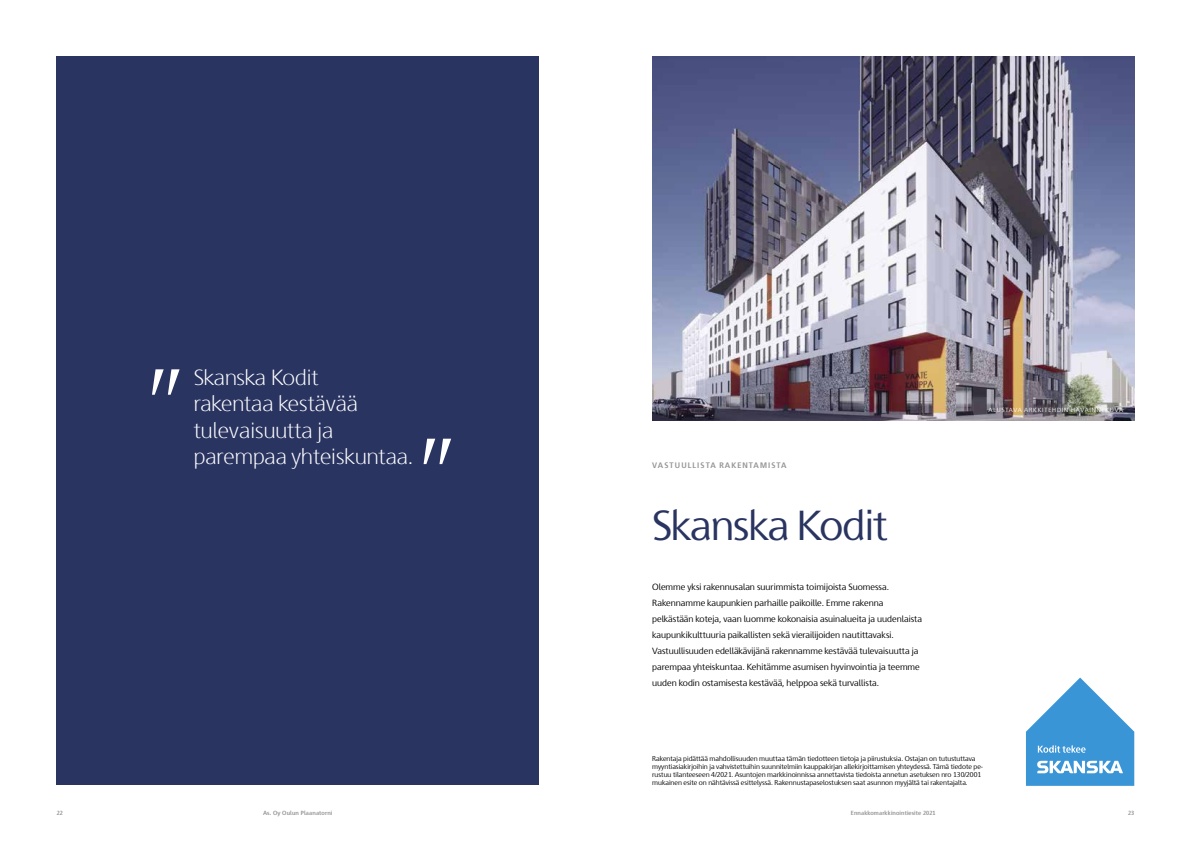
<style>
.page{position:relative;width:1191px;height:842px;background:#fff}
.page>*{position:absolute;margin:0;border:0;box-sizing:border-box;transform-origin:0 0}
.t1{font:300 115px "Skanska Sans Pro";color:#fff}
.t2{font:42px "Skanska Sans Pro";letter-spacing:-.03em;color:#2a3461}
.t3{font:300 22px/26.4px "Skanska Sans Pro";color:#fff}
.t4{font:9px/16px "Skanska Sans Pro";color:#000}
.t5{font:700 8px "Skanska Sans Pro";letter-spacing:.135em;color:#939393}
.t6{font:7px/8px "Skanska Sans Pro";color:#000}
.t7{font:700 6px "Skanska Sans Pro";letter-spacing:.02em;color:#939393}
.t8{font:6px "Skanska Sans Pro";letter-spacing:.135em;color:#fff}
</style>
<div class="page">
<div style="left:57px;top:57px;width:482px;height:728px;background:#2a3461"></div>
<img style="left:652px;top:57px;width:482px;height:364px">
<svg style="left:1026px;top:677px;width:108px;height:109px"></svg>
<h1 class="t1" style="left:143px;top:345px;width:47px">”</h1>
<h3 class="t3" style="left:194px;top:364px;width:221px">Skanska Kodit<br>rakentaa kestävää tulevaisuutta ja parempaa yhteiskuntaa.</h3>
<h1 class="t1" style="left:414px;top:414px;width:47px">”</h1>
<p class="t5" style="left:652px;top:460px;width:136px">VASTUULLISTA RAKENTAMISTA</p>
<h2 class="t2" style="left:652px;top:502px;width:237px">Skanska Kodit</h2>
<p class="t4" style="left:652px;top:578px;width:271px">Olemme yksi rakennusalan suurimmista toimijoista Suomessa.<br>Rakennamme kaupunkien parhaille paikoille. Emme rakenna pelkästään koteja, vaan luomme kokonaisia asuinalueita ja uudenlaista kaupunkikulttuuria paikallisten sekä vierailijoiden nautittavaksi.<br>Vastuullisuuden edelläkävijänä rakennamme kestävää tulevaisuutta ja parempaa yhteiskuntaa. Kehitämme asumisen hyvinvointia ja teemme uuden kodin ostamisesta kestävää, helppoa sekä turvallista.</p>
<p class="t8" style="left:988px;top:406px;width:136px">ALUSTAVA ARKKITEHDIN HAVAINNEKUVA</p>
<p class="t6" style="left:652px;top:755px;width:332px">Rakentaja pidättää mahdollisuuden muuttaa tämän tiedotteen tietoja ja piirustuksia. Ostajan on tutustuttava myyntiasiakirjoihin ja vahvistettuihin suunnitelmiin kauppakirjan allekirjoittamisen yhteydessä. Tämä tiedote pe&shy;rustuu tilanteeseen 4/2021. Asuntojen markkinoinnissa annettavista tiedoista annetun asetuksen nro 130/2001 mukainen esite on nähtävissä esittelyssä. Rakennustapaselostuksen saat asunnon myyjältä tai rakentajalta.</p>
<p class="t7" style="left:57px;top:810px;width:8px">22</p>
<p class="t7" style="left:263px;top:810px;width:71px">As. Oy Oulun Plaanatorni</p>
<p class="t7" style="left:851px;top:810px;width:86px">Ennakkomarkkinointiesite 2021</p>
<p class="t7" style="left:1128px;top:810px;width:8px">23</p>
</div>
